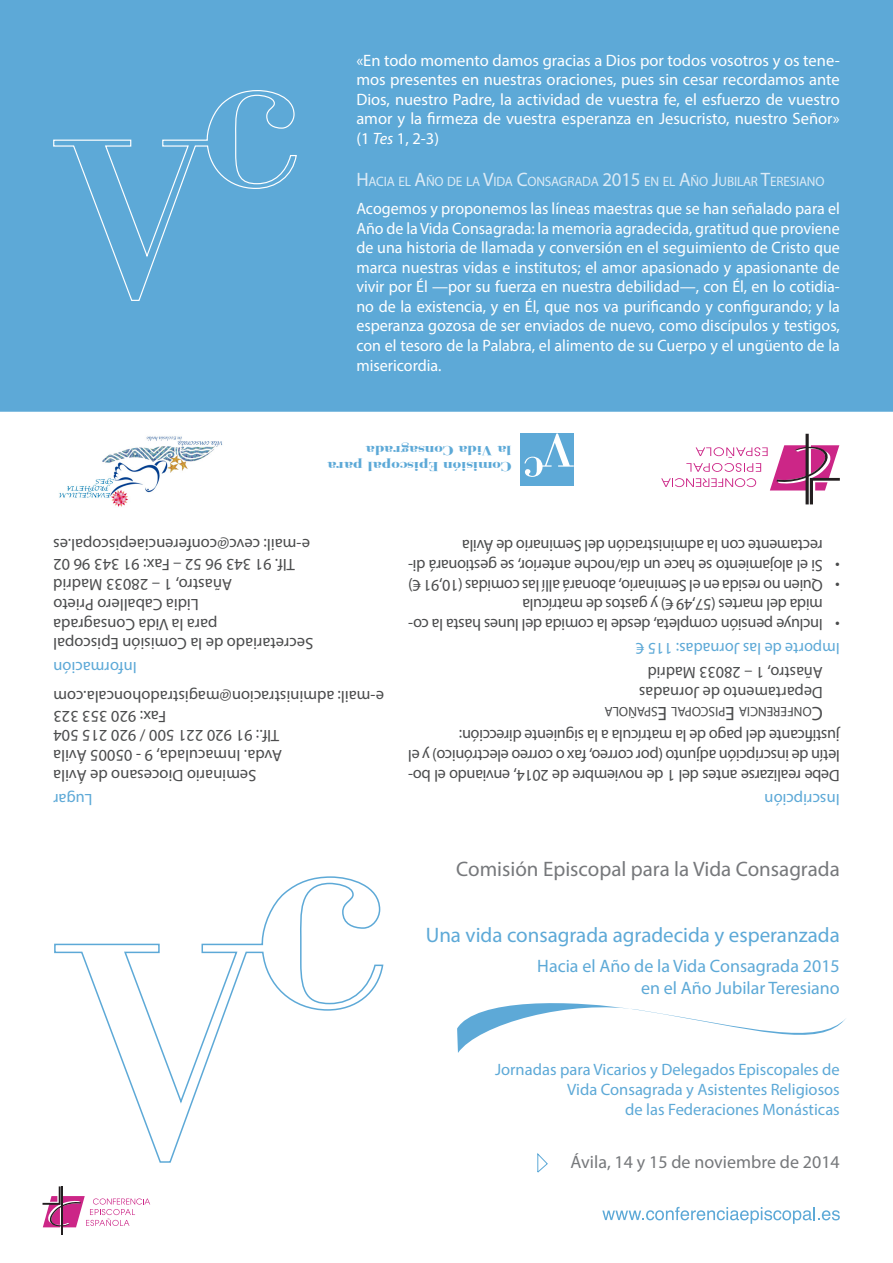
<style>
.page{position:relative;width:893px;height:1263px;background:#fff}
.page>*{position:absolute;margin:0;border:0;box-sizing:border-box;transform-origin:0 0}
.t1{font:21px "Myriad Pro";color:#5da9d7}
.t2{font:21px "Myriad Pro";color:#76787b}
.t3{font:19.5px "Myriad Pro";color:#4b4c4d}
.t4{font:18px/21.6px "Myriad Pro";color:#5da9d7;text-align:right}
.t5{font:18px "Myriad Pro";color:#76787b}
.t6{font:16.5px/19.8px "Myriad Pro";letter-spacing:-.01em;color:#4b4c4d;text-align:right}
.t7{font:16.5px/19.5px "Myriad Pro";color:#fff;text-align:justify}
.t8{font:16.5px/19.8px "Myriad Pro";color:#5da9d7;text-align:right}
.t9{font:13.65px "Myriad Pro";letter-spacing:-.015em;color:#dbeaf5}
.t10{font:13.65px "Myriad Pro";color:#4b4c4d}
.t11{font:700 13.5px/16.2px "Bodoni FLF";color:#5da9d7;scale:1.27 1}
.s1{font-style:italic}
.s2{font-size:19.5px}
</style>
<div class="page">
<div style="left:0;top:0;width:893px;height:412px;background:#5da9d7"></div>
<svg style="left:602px;top:1207px;width:238px;height:17px"></svg>
<svg style="left:457px;top:1003px;width:389px;height:50px"></svg>
<hr style="left:61px;top:1186px;width:2px;height:49px;background:#231f20">
<svg style="left:43px;top:1186px;width:107px;height:41px"></svg>
<svg style="left:537px;top:1153px;width:11px;height:20px"></svg>
<hr style="left:806px;top:434px;width:3px;height:70px;background:#231f20">
<svg style="left:661px;top:445px;width:179px;height:59px"></svg>
<div style="left:520px;top:434px;width:53px;height:52px;background:#5da9d7"></div>
<svg style="left:524px;top:434px;width:49px;height:43px"></svg>
<svg style="left:54px;top:876px;width:330px;height:287px"></svg>
<div style="left:53px;top:89px;width:245px;height:213px;background:#5da9d7"></div>
<img style="left:59px;top:436px;width:164px;height:71px">
<p class="t7" style="left:356px;top:50px;width:485px">«En todo momento damos gracias a Dios por todos vosotros y os tene&shy;mos presentes en nuestras oraciones, pues sin cesar recordamos ante Dios, nuestro Padre, la actividad de vuestra fe, el esfuerzo de vuestro amor y la firmeza de vuestra esperanza en Jesucristo, nuestro Señor» (1 <span class="s1">Tes</span> 1, 2-3)</p>
<p class="t9" style="left:356px;top:173px;width:470px"><span class="s2">H</span>ACIA EL <span class="s2">A</span>ÑO DE LA <span class="s2">V</span>IDA <span class="s2">C</span>ONSAGRADA <span class="s2">2015</span> EN EL <span class="s2">A</span>ÑO <span class="s2">J</span>UBILAR <span class="s2">T</span>ERESIANO</p>
<p class="t7" style="left:356px;top:199px;width:485px">Acogemos y proponemos las líneas maestras que se han señalado para el Año de la Vida Consagrada: la memoria agradecida, gratitud que proviene de una historia de llamada y conversión en el seguimiento de Cristo que marca nuestras vidas e institutos; el amor apasionado y apasionante de vivir por Él —por su fuerza en nuestra debilidad—, con Él, en lo cotidia&shy;no de la existencia, y en Él, que nos va purificando y configurando; y la esperanza gozosa de ser enviados de nuevo, como discípulos y testigos, con el tesoro de la Palabra, el alimento de su Cuerpo y el ungüento de la misericordia.</p>
<p class="t11" style="left:512px;top:474px;width:147px;rotate:-180deg">Comisión Episcopal para la Vida Consagrada</p>
<p class="t6" style="left:313px;top:654px;width:262px;rotate:-180deg">Secretariado de la Comisión Episcopal para la Vida Consagrada<br>Lidia Caballero Prieto<br>Añastro, 1 – 28033 Madrid<br>Tlf. 91 343 96 52 – Fax: 91 343 96 02 e-mail: cevc@conferenciaepiscopal.es</p>
<p class="t6" style="left:823px;top:556px;width:362px;rotate:-180deg">rectamente con la administración del Seminario de Ávila</p>
<p class="t6" style="left:823px;top:575px;width:416px;rotate:-180deg">Si el alojamiento se hace un día/noche anterior, se gestionará di-</p>
<p class="t6" style="left:840px;top:575px;width:6px;rotate:-180deg">•</p>
<p class="t6" style="left:823px;top:595px;width:416px;rotate:-180deg">Quien no resida en el Seminario, abonará allí las comidas (10,91 €)</p>
<p class="t6" style="left:840px;top:595px;width:6px;rotate:-180deg">•</p>
<p class="t6" style="left:823px;top:615px;width:302px;rotate:-180deg">mida del martes (57,49 €) y gastos de matrícula</p>
<p class="t6" style="left:823px;top:635px;width:416px;rotate:-180deg">Incluye pensión completa, desde la comida del lunes hasta la co-</p>
<p class="t6" style="left:840px;top:635px;width:6px;rotate:-180deg">•</p>
<p class="t8" style="left:840px;top:659px;width:205px;rotate:-180deg">Importe de las Jornadas: 115 €</p>
<p class="t8" style="left:137px;top:678px;width:85px;rotate:-180deg">Información</p>
<p class="t6" style="left:384px;top:786px;width:332px;rotate:-180deg">Seminario Diocesano de Ávila<br>Avda. Inmaculada, 9 - 05005 Ávila<br>Tlf.: 91 920 221 500 / 920 215 504<br>Fax: 920 353 323<br>e-mail: administracion@magistradohoncala.com</p>
<p class="t8" style="left:92px;top:810px;width:41px;rotate:-180deg">Lugar</p>
<p class="t6" style="left:823px;top:703px;width:185px;text-align:left;rotate:-180deg">Departamento de Jornadas<br>Añastro, 1 – 28033 Madrid</p>
<p class="t10" style="left:658px;top:720px;width:55px;rotate:-180deg">SPAÑOLA</p>
<p class="t3" style="left:667px;top:725px;width:9px;rotate:-180deg">E</p>
<p class="t10" style="left:725px;top:720px;width:56px;rotate:-180deg">PISCOPAL</p>
<p class="t3" style="left:735px;top:725px;width:9px;rotate:-180deg">E</p>
<p class="t10" style="left:812px;top:720px;width:74px;rotate:-180deg">ONFERENCIA</p>
<p class="t3" style="left:823px;top:725px;width:13px;rotate:-180deg">C</p>
<p class="t6" style="left:840px;top:786px;width:433px;text-align:justify;rotate:-180deg">Debe realizarse antes del 1 de noviembre de 2014, enviando el bo&shy;letín de inscripción adjunto (por correo, fax o correo electrónico) y el justificante del pago de la matrícula a la siguiente dirección:</p>
<p class="t8" style="left:840px;top:810px;width:77px;rotate:-180deg">Inscripción</p>
<p class="t2" style="left:456px;top:856px;width:385px">Comisión Episcopal para la Vida Consagrada</p>
<p class="t1" style="left:426px;top:922px;width:416px">Una vida consagrada agradecida y esperanzada</p>
<p class="t4" style="left:537px;top:955px;width:304px">Hacia el Año de la Vida Consagrada 2015 en el Año Jubilar Teresiano</p>
<p class="t8" style="left:495px;top:1059px;width:346px">Jornadas para Vicarios y Delegados Episcopales de<br>Vida Consagrada y Asistentes Religiosos<br>de las Federaciones Monásticas</p>
<p class="t5" style="left:571px;top:1151px;width:271px">Ávila, 14 y 15 de noviembre de 2014</p>
</div>
